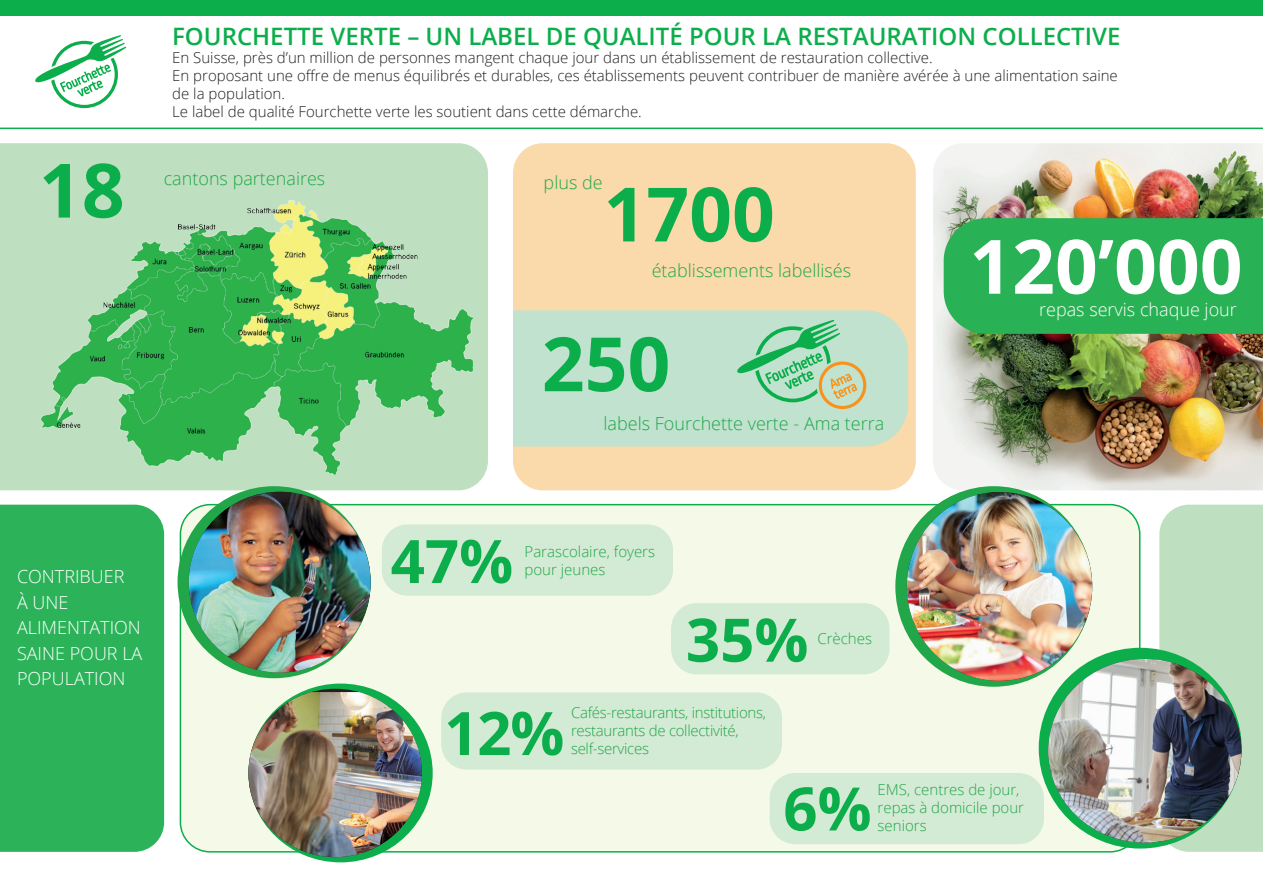
<style>
.page{position:relative;width:1263px;height:893px;background:#fff}
.page>*{position:absolute;margin:0;border:0;box-sizing:border-box;transform-origin:0 0}
.t1{font:700 75px "Open Sans";color:#0cae4c}
.t2{font:700 75px "Open Sans";color:#fff}
.t3{font:700 60px "Open Sans";color:#0cae4c}
.t4{font:600 24px "Open Sans";color:#0cae4c}
.t5{font:300 18px "Open Sans";color:#21a749}
.t6{font:300 18px/25.5px "Open Sans";color:#fff}
.t7{font:300 15px/18px "Open Sans";color:#231f20}
.t8{font:300 15px/18px "Open Sans";color:#21a749}
.t9{font:300 15px/18px "Open Sans";letter-spacing:-.02em;color:#21a749}
</style>
<div class="page">
<div style="left:0;top:0;width:1263px;height:16px;background:#0cae4c"></div>
<hr style="left:0;top:128px;width:1263px;height:1px;background:#0cae4c">
<svg style="left:35px;top:35px;width:91px;height:73px"></svg>
<div style="left:0;top:143px;width:488px;height:347px;background:#bfe0c0"></div>
<div style="left:1159px;top:505px;width:104px;height:347px;background:#bfe0c0"></div>
<img style="left:933px;top:143px;width:330px;height:347px">
<div style="left:180px;top:505px;width:960px;height:347px;background:#f5f9e7;border-radius:30px"></div>
<div style="left:0;top:505px;width:164px;height:347px;background:#2cb35a"></div>
<img style="left:40px;top:200px;width:432px;height:275px">
<div style="left:513px;top:143px;width:403px;height:347px;background:#fad9aa;border-radius:30px"></div>
<div style="left:513px;top:310px;width:395px;height:136px;background:#c0e2cf"></div>
<svg style="left:736px;top:320px;width:134px;height:89px;background:#a3d4ae"></svg>
<div style="left:895px;top:486px;width:197px;height:201px;background:#21a749;border-radius:50%"></div>
<img style="left:907px;top:492px;width:185px;height:189px">
<div style="left:1039px;top:648px;width:203px;height:200px;background:#0cae4c;border-radius:50%"></div>
<img style="left:1048px;top:659px;width:193px;height:184px">
<div style="left:178px;top:486px;width:193px;height:192px;background:#21a749;border-radius:50%"></div>
<img style="left:189px;top:492px;width:182px;height:181px">
<div style="left:382px;top:524px;width:291px;height:72px;background:#d3ead4;border-radius:26px"></div>
<div style="left:769px;top:773px;width:275px;height:71px;background:#d3ead4;border-radius:26px"></div>
<div style="left:671px;top:603px;width:218px;height:71px;background:#d3ead4;border-radius:26px"></div>
<svg style="left:248px;top:684px;width:185px;height:178px"></svg>
<img style="left:248px;top:692px;width:174px;height:165px">
<div style="left:441px;top:692px;width:341px;height:78px;background:#d3ead4;border-radius:26px"></div>
<div style="left:944px;top:218px;width:319px;height:116px;background:#29b255"></div>
<h1 class="t1" style="left:39px;top:137px;width:87px">18</h1>
<h3 class="t4" style="left:172px;top:20px;width:950px">FOURCHETTE VERTE – UN LABEL DE QUALITÉ POUR LA RESTAURATION COLLECTIVE</h3>
<p class="t7" style="left:172px;top:48px;width:947px">En Suisse, près d’un million de personnes mangent chaque jour dans un établissement de restauration collective.<br>En proposant une offre de menus équilibrés et durables, ces établissements peuvent contribuer de manière avérée à une alimentation saine de la population.<br>Le label de qualité Fourchette verte les soutient dans cette démarche.</p>
<p class="t5" style="left:164px;top:166px;width:163px">cantons partenaires</p>
<p class="t5" style="left:544px;top:170px;width:61px">plus de</p>
<h1 class="t1" style="left:603px;top:161px;width:173px">1700</h1>
<p class="t5" style="left:652px;top:258px;width:201px">établissements labellisés</p>
<h1 class="t1" style="left:542px;top:311px;width:130px">250</h1>
<p class="t5" style="left:604px;top:411px;width:282px">labels Fourchette verte - Ama terra</p>
<h1 class="t2" style="left:969px;top:214px;width:275px">120’000</h1>
<p class="t6" style="left:1039px;top:296px;width:199px">repas servis chaque jour</p>
<p class="t6" style="left:17px;top:563px;width:127px">CONTRIBUER<br>À UNE<br>ALIMENTATION<br>SAINE POUR LA<br>POPULATION</p>
<h2 class="t3" style="left:391px;top:519px;width:124px">47%</h2>
<p class="t8" style="left:524px;top:542px;width:132px">Parascolaire, foyers pour jeunes</p>
<h2 class="t3" style="left:686px;top:597px;width:124px">35%</h2>
<p class="t8" style="left:817px;top:630px;width:56px">Crèches</p>
<h2 class="t3" style="left:444px;top:691px;width:122px">12%</h2>
<p class="t9" style="left:571px;top:703px;width:196px">Cafés-restaurants, institutions, restaurants de collectivité, self-services</p>
<h2 class="t3" style="left:783px;top:766px;width:90px">6%</h2>
<p class="t8" style="left:878px;top:780px;width:148px">EMS, centres de jour, repas à domicile pour seniors</p>
</div>
